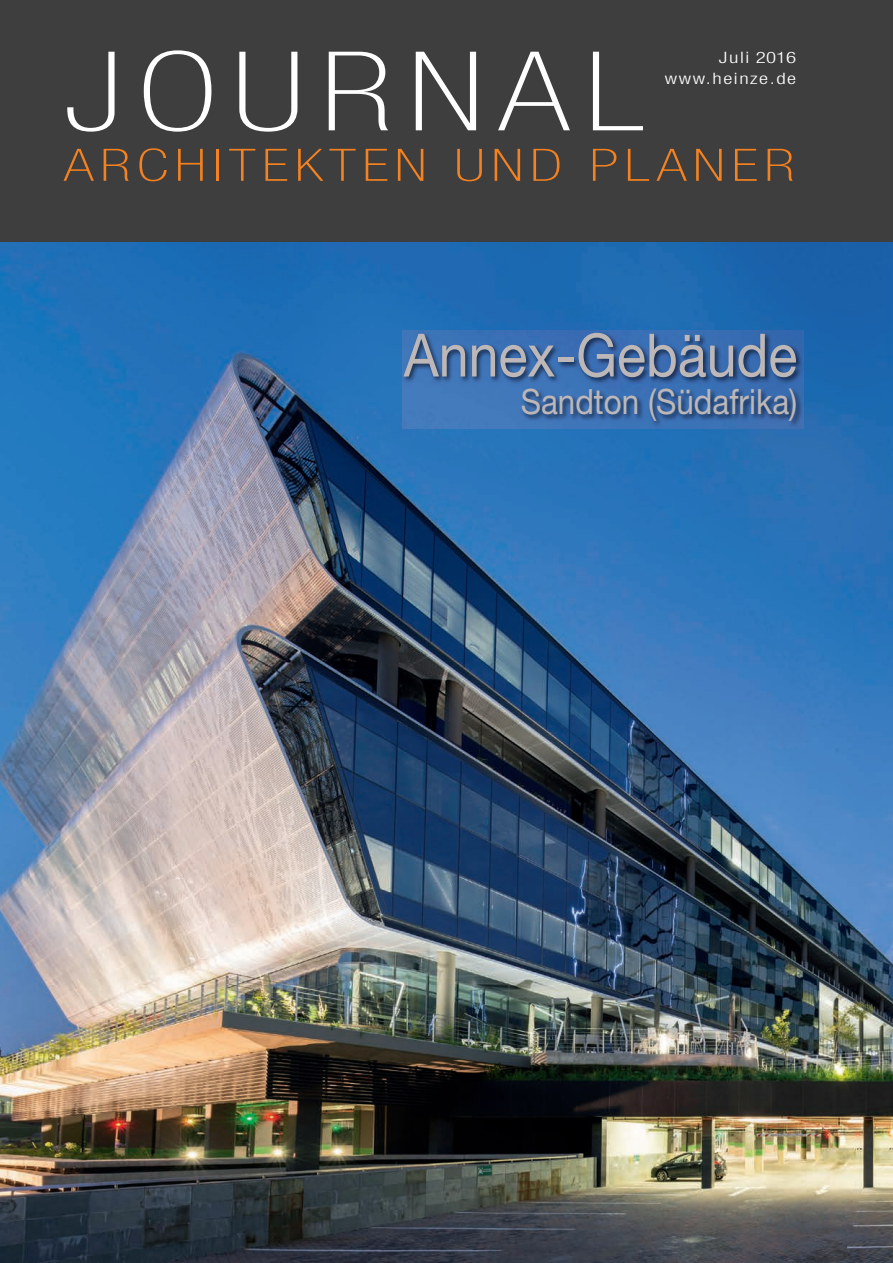
<style>
.page{position:relative;width:893px;height:1263px;background:#fff}
.page>*{position:absolute;margin:0;border:0;box-sizing:border-box;transform-origin:0 0}
.t1{font:100 condensed 110.1px "Helvetica Neue LT Std";letter-spacing:.1em;color:#fff;scale:1.33 1}
.t2{font:59.7px "Helvetica Neue LT Std";color:#bdb8b7;scale:.9 1}
.t3{font:100 condensed 44.7px "Helvetica Neue LT Std";letter-spacing:.1em;color:#f58220;scale:1.39 1}
.t4{font:34.8px "Helvetica Neue LT Std";color:#bdb8b7;scale:.9 1}
.t5{font:300 condensed 15.75px/21px "Helvetica Neue LT Std";letter-spacing:.075em;color:#fff;text-align:right;scale:1.33 1}
</style>
<div class="page">
<img style="left:0;top:242px;width:893px;height:1021px">
<div style="left:0;top:0;width:893px;height:242px;background:#3e3e3f"></div>
<img style="left:402px;top:331px;width:401px;height:97px">
<h1 class="t1" style="left:64px;top:30px;width:440px">JOURNAL</h1>
<h3 class="t3" style="left:64px;top:140px;width:527px">ARCHITEKTEN UND PLANER</h3>
<p class="t5" style="left:665px;top:47px;width:100px">Juli 2016 www.heinze.de</p>
<h2 class="t2" style="left:404px;top:320px;width:439px">Annex-Gebäude</h2>
<h3 class="t4" style="left:521px;top:381px;width:309px">Sandton (Südafrika)</h3>
</div>
